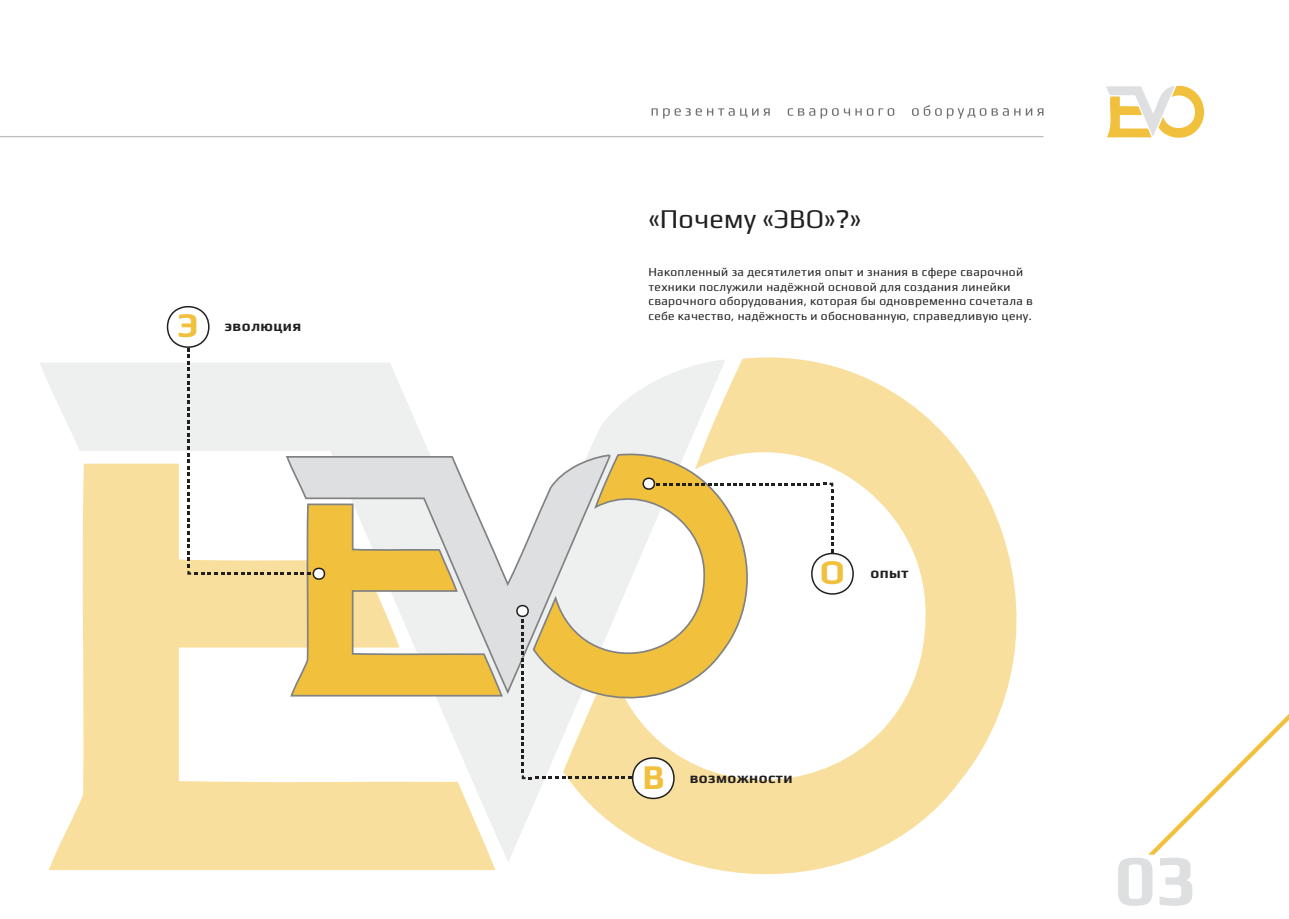
<style>
.page{position:relative;width:1289px;height:919px;background:#fff}
.page>*{position:absolute;margin:0;border:0;box-sizing:border-box;transform-origin:0 0}
.t1{font:700 72px "Play";color:#dddfe0}
.t2{font:700 34.5px "Play";color:#f1c03d}
.t3{font:27px "Play";color:#221f1f}
.t4{font:700 15px "Play";letter-spacing:.025em;color:#221f1f}
.t5{font:12px/14.4px "Play";letter-spacing:.025em;color:#221f1f}
</style>
<div class="page">
<svg style="left:687px;top:357px;width:329px;height:517px;fill:#f8df9e"></svg>
<svg style="left:40px;top:359px;width:685px;height:503px"></svg>
<svg style="left:49px;top:463px;width:446px;height:406px;fill:#f8df9e"></svg>
<svg style="left:1149px;top:715px;width:139px;height:139px"></svg>
<svg style="left:651px;top:108px;width:6px;height:8px"></svg>
<svg style="left:663px;top:108px;width:106px;height:11px"></svg>
<svg style="left:787px;top:108px;width:107px;height:11px"></svg>
<svg style="left:912px;top:105px;width:131px;height:14px"></svg>
<svg style="left:1106px;top:85px;width:99px;height:53px"></svg>
<svg style="left:531px;top:444px;width:253px;height:32px"></svg>
<svg style="left:504px;top:453px;width:108px;height:241px"></svg>
<hr style="left:0;top:136px;width:1043px;height:1px;background:#bbbdbf">
<svg style="left:166px;top:306px;width:338px;height:391px"></svg>
<svg style="left:517px;top:476px;width:337px;height:329px"></svg>
<h2 class="t2" style="left:178px;top:301px;width:22px">Э</h2>
<p class="t4" style="left:225px;top:315px;width:78px">эволюция</p>
<h3 class="t3" style="left:648px;top:199px;width:214px">«Почему «ЭВО»?»</h3>
<p class="t5" style="left:648px;top:264px;width:386px">Накопленный за десятилетия опыт и знания в сфере сварочной техники послужили надёжной основой для создания линейки сварочного оборудования, которая бы одновременно сочетала в себе качество, надёжность и обоснованную, справедливую цену.</p>
<h2 class="t2" style="left:820px;top:547px;width:27px">О</h2>
<p class="t4" style="left:870px;top:562px;width:40px">опыт</p>
<h2 class="t2" style="left:642px;top:752px;width:23px">В</h2>
<p class="t4" style="left:689px;top:766px;width:104px">возможности</p>
<h1 class="t1" style="left:1114px;top:838px;width:85px">03</h1>
</div>
